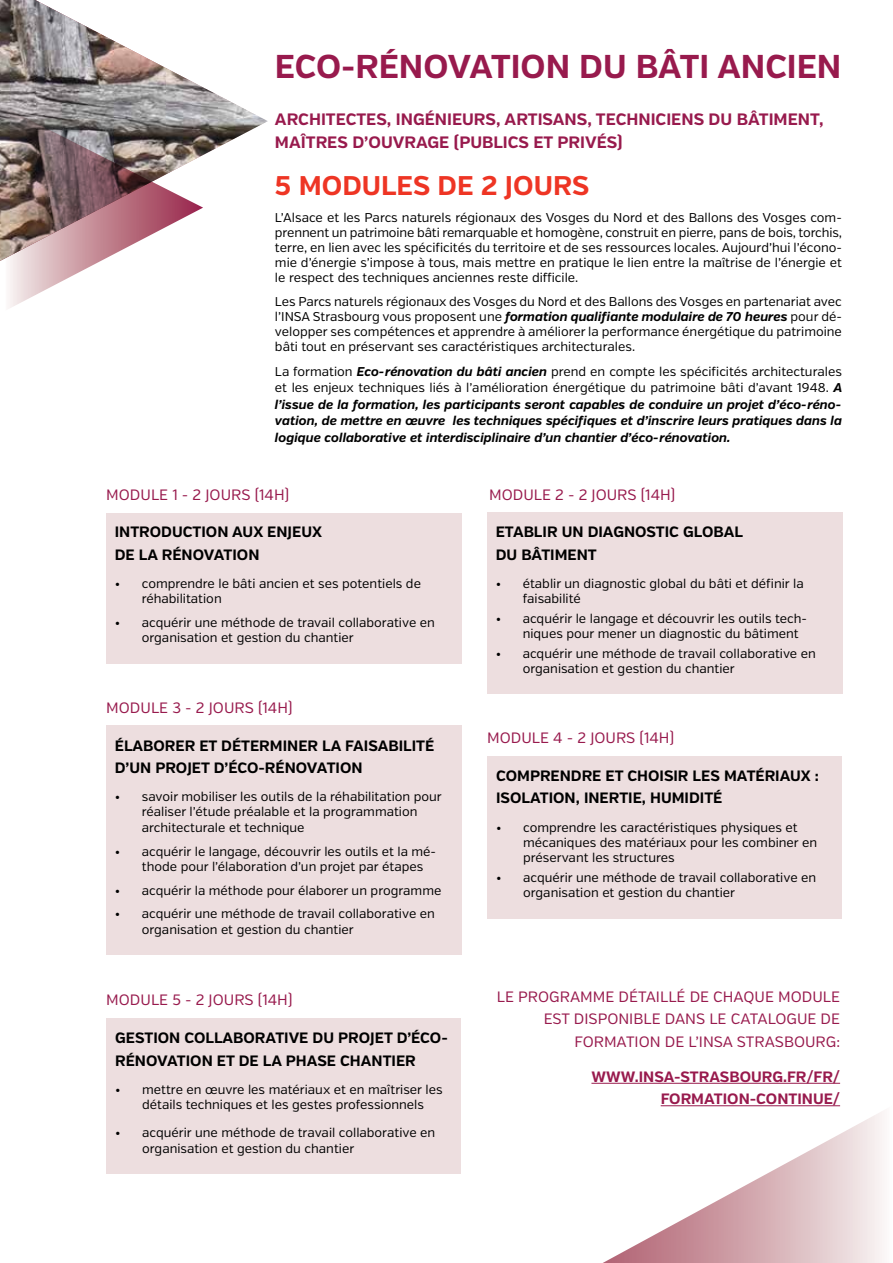
<style>
.page{position:relative;width:893px;height:1263px;background:#fff}
.page>*{position:absolute;margin:0;border:0;box-sizing:border-box;transform-origin:0 0}
.t1{font:700 33px "Verb";color:#981a4d}
.t2{font:700 27px "Verb";color:#ee3524}
.t3{font:700 16.5px/22.5px "Verb";color:#981a4d}
.t4{font:700 15px/22.5px "Verb";color:#000}
.t5{font:15px/22.5px "Verb";color:#981a4d;text-align:right}
.t6{font:700 15px/22.5px "Verb";color:#981a4d;text-align:right}
.t7{font:12.75px/15.3px "Verb";color:#000}
.t8{font:italic 700 12.75px/16.5px "Verb";color:#000;text-align:justify}
.s1{font-weight:700;font-style:italic}
.s2{font-weight:400;font-style:normal}
</style>
<div class="page">
<svg style="left:603px;top:1105px;width:279px;height:158px"></svg>
<svg style="left:10px;top:262px;width:89px;height:46px"></svg>
<img style="left:0;top:0;width:268px;height:262px">
<div style="left:106px;top:513px;width:355px;height:151px;background:#eddedf"></div>
<hr style="left:591px;top:1083px;width:249px;height:1px;background:#981a4d">
<hr style="left:661px;top:1105px;width:179px;height:1px;background:#981a4d">
<div style="left:487px;top:513px;width:355px;height:181px;background:#eddedf"></div>
<div style="left:106px;top:726px;width:355px;height:229px;background:#eddedf"></div>
<div style="left:488px;top:756px;width:354px;height:162px;background:#eddedf"></div>
<div style="left:107px;top:1018px;width:354px;height:156px;background:#eddedf"></div>
<h1 class="t1" style="left:275px;top:46px;width:568px">ECO-RÉNOVATION DU BÂTI ANCIEN</h1>
<p class="t3" style="left:275px;top:108px;width:550px">ARCHITECTES, INGÉNIEURS, ARTISANS, TECHNICIENS DU BÂTIMENT,<br>MAÎTRES D’OUVRAGE (PUBLICS ET PRIVÉS)</p>
<h2 class="t2" style="left:275px;top:169px;width:316px">5 MODULES DE 2 JOURS</h2>
<p class="t7" style="left:275px;top:211px;width:569px;text-align:justify">L’Alsace et les Parcs naturels régionaux des Vosges du Nord et des Ballons des Vosges com&shy;prennent un patrimoine bâti remarquable et homogène, construit en pierre, pans de bois, torchis, terre, en lien avec les spécificités du territoire et de ses ressources locales. Aujourd’hui l’écono&shy;mie d’énergie s’impose à tous, mais mettre en pratique le lien entre la maîtrise de l’énergie et le respect des techniques anciennes reste difficile.</p>
<p class="t7" style="left:275px;top:294px;width:568px;text-align:justify">Les Parcs naturels régionaux des Vosges du Nord et des Ballons des Vosges en partenariat avec l’INSA Strasbourg vous proposent une <span class="s1">formation qualifiante modulaire de 70 heures</span> pour dé&shy;velopper ses compétences et apprendre à améliorer la performance énergétique du patrimoine bâti tout en préservant ses caractéristiques architecturales.</p>
<p class="t8" style="left:275px;top:363px;width:569px"><span class="s2">La formation</span> Eco-rénovation du bâti ancien <span class="s2">prend en compte les spécificités architecturales et les enjeux techniques liés à l’amélioration énergétique du patrimoine bâti d’avant 1948.</span> A l’issue de la formation, les participants seront capables de conduire un projet d’éco-réno&shy;vation, de mettre en œuvre les techniques spécifiques et d’inscrire leurs pratiques dans la logique collaborative et interdisciplinaire d’un chantier d’éco-rénovation.</p>
<p class="t5" style="left:106px;top:484px;width:184px">MODULE 1 - 2 JOURS (14H)</p>
<p class="t4" style="left:115px;top:521px;width:209px">INTRODUCTION AUX ENJEUX<br>DE LA RÉNOVATION</p>
<p class="t7" style="left:142px;top:576px;width:281px;text-indent:-27px">• comprendre le bâti ancien et ses potentiels de réhabilitation</p>
<p class="t7" style="left:142px;top:615px;width:295px;text-indent:-27px">• acquérir une méthode de travail collaborative en organisation et gestion du chantier</p>
<p class="t5" style="left:106px;top:697px;width:188px">MODULE 3 - 2 JOURS (14H)</p>
<p class="t4" style="left:115px;top:734px;width:321px">ÉLABORER ET DÉTERMINER LA FAISABILITÉ<br>D’UN PROJET D’ÉCO-RÉNOVATION</p>
<p class="t7" style="left:142px;top:789px;width:301px;text-indent:-27px">• savoir mobiliser les outils de la réhabilitation pour réaliser l’étude préalable et la programmation architecturale et technique</p>
<p class="t7" style="left:142px;top:844px;width:296px;text-indent:-27px">• acquérir le langage, découvrir les outils et la mé&shy;thode pour l’élaboration d’un projet par étapes</p>
<p class="t7" style="left:115px;top:883px;width:328px">• acquérir la méthode pour élaborer un programme</p>
<p class="t7" style="left:142px;top:906px;width:295px;text-indent:-27px">• acquérir une méthode de travail collaborative en organisation et gestion du chantier</p>
<p class="t5" style="left:106px;top:988px;width:188px">MODULE 5 - 2 JOURS (14H)</p>
<p class="t4" style="left:115px;top:1027px;width:334px">GESTION COLLABORATIVE DU PROJET D’ÉCO-<br>RÉNOVATION ET DE LA PHASE CHANTIER</p>
<p class="t7" style="left:142px;top:1082px;width:302px;text-indent:-27px">• mettre en œuvre les matériaux et en maîtriser les détails techniques et les gestes professionnels</p>
<p class="t7" style="left:142px;top:1125px;width:295px;text-indent:-27px">• acquérir une méthode de travail collaborative en organisation et gestion du chantier</p>
<p class="t5" style="left:489px;top:484px;width:188px">MODULE 2 - 2 JOURS (14H)</p>
<p class="t4" style="left:496px;top:521px;width:249px">ETABLIR UN DIAGNOSTIC GLOBAL<br>DU BÂTIMENT</p>
<p class="t7" style="left:523px;top:576px;width:282px;text-indent:-27px">• établir un diagnostic global du bâti et définir la faisabilité</p>
<p class="t7" style="left:523px;top:611px;width:286px;text-indent:-27px">• acquérir le langage et découvrir les outils tech&shy;niques pour mener un diagnostic du bâtiment</p>
<p class="t7" style="left:523px;top:646px;width:295px;text-indent:-27px">• acquérir une méthode de travail collaborative en organisation et gestion du chantier</p>
<p class="t5" style="left:487px;top:727px;width:188px">MODULE 4 - 2 JOURS (14H)</p>
<p class="t4" style="left:496px;top:765px;width:324px">COMPRENDRE ET CHOISIR LES MATÉRIAUX :<br>ISOLATION, INERTIE, HUMIDITÉ</p>
<p class="t7" style="left:523px;top:820px;width:296px;text-indent:-27px">• comprendre les caractéristiques physiques et mécaniques des matériaux pour les combiner en préservant les structures</p>
<p class="t7" style="left:523px;top:870px;width:295px;text-indent:-27px">• acquérir une méthode de travail collaborative en organisation et gestion du chantier</p>
<p class="t5" style="left:497px;top:985px;width:345px">LE PROGRAMME DÉTAILLÉ DE CHAQUE MODULE<br>EST DISPONIBLE DANS LE CATALOGUE DE<br>FORMATION DE L’INSA STRASBOURG:</p>
<p class="t6" style="left:591px;top:1065px;width:250px">WWW.INSA-STRASBOURG.FR/FR/<br>FORMATION-CONTINUE/</p>
</div>
